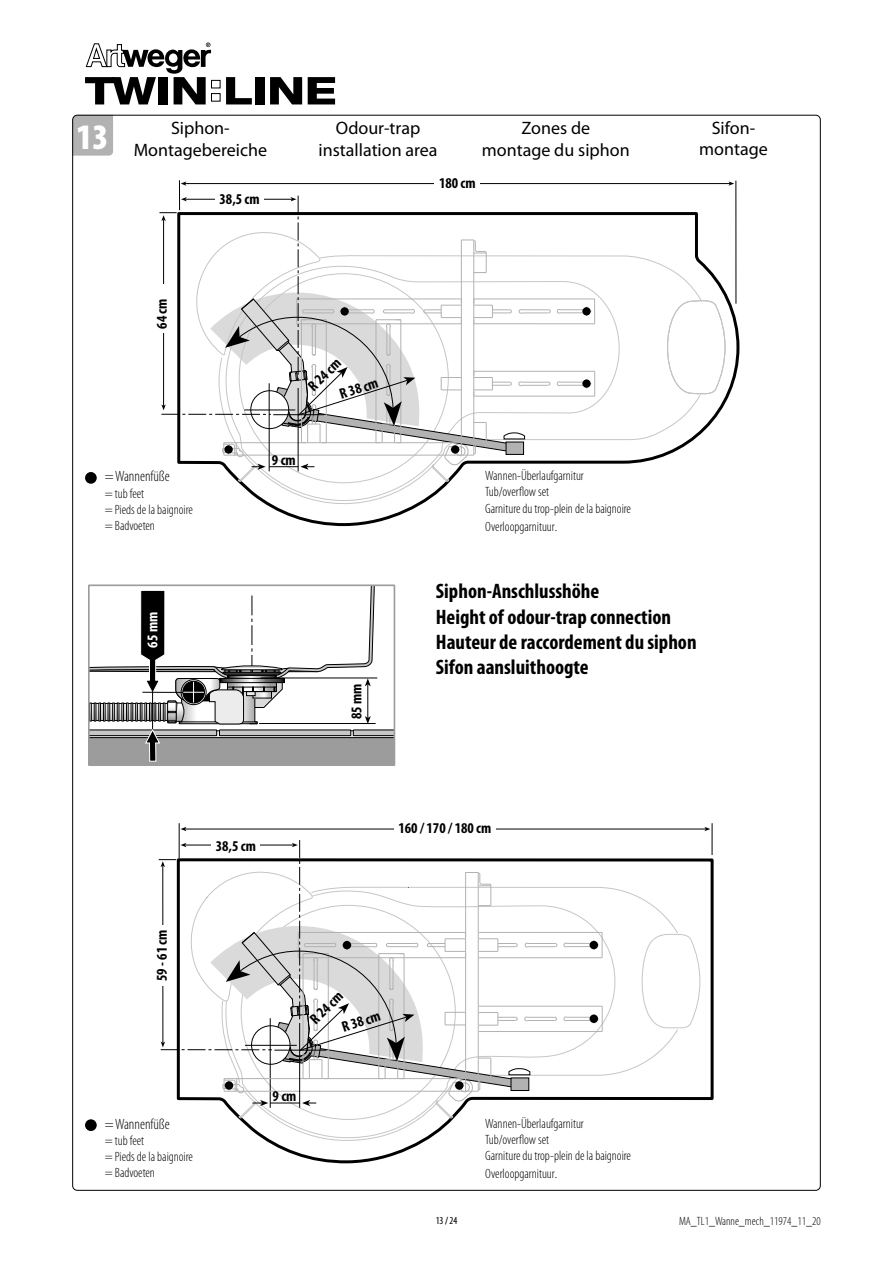
<style>
.page{position:relative;width:893px;height:1263px;background:#fff}
.page>*{position:absolute;margin:0;border:0;box-sizing:border-box;transform-origin:0 0}
.t1{font:900 condensed 36px "Myriad Pro";color:#fff}
.US_1{font:700 condensed 21px "Myriad Pro";color:#000}
.Dimension{font:18px "Myriad Pro";color:#000}
.CZ_Fließtext_herforg{font:700 condensed 15px "Myriad Pro";color:#000}
.CZ_Fließtext{font:300 condensed 15px "Myriad Pro";color:#000}
.CZ_Fließtext_herforg-2{font:700 condensed 15px "Myriad Pro";color:#fff}
.CZ_Fließtext-2{font:300 condensed 13.5px "Myriad Pro";color:#000}
.t2{font:300 condensed 12px "Myriad Pro";color:#000}
.t3{font:300 condensed 10.5px "Myriad Pro";color:#000}
.s1{font-size:15px}
</style>
<div class="page">
<div style="left:255px;top:77px;width:9px;height:27px;background:#000"></div>
<svg style="left:270px;top:77px;width:32px;height:27px"></svg>
<svg style="left:308px;top:77px;width:27px;height:27px"></svg>
<svg style="left:85px;top:43px;width:167px;height:61px"></svg>
<svg style="left:72px;top:115px;width:41px;height:41px;background:#ababab"></svg>
<svg style="left:297px;top:211px;width:443px;height:316px"></svg>
<svg style="left:239px;top:483px;width:462px;height:36px"></svg>
<svg style="left:728px;top:181px;width:6px;height:5px"></svg>
<svg style="left:181px;top:181px;width:5px;height:5px"></svg>
<hr style="left:185px;top:183px;width:545px;height:1px;background:#000">
<hr style="left:179px;top:180px;width:1px;height:30px;background:#000">
<hr style="left:735px;top:181px;width:1px;height:123px;background:#000">
<svg style="left:159px;top:196px;width:567px;height:287px"></svg>
<div style="left:435px;top:173px;width:45px;height:19px;background:#fff"></div>
<div style="left:215px;top:188px;width:49px;height:20px;background:#fff"></div>
<div style="left:151px;top:284px;width:20px;height:49px;background:#fff"></div>
<div style="left:85px;top:472px;width:12px;height:12px;background:#000;border-radius:50%"></div>
<div style="left:85px;top:1119px;width:12px;height:12px;background:#000;border-radius:50%"></div>
<svg style="left:239px;top:858px;width:475px;height:306px"></svg>
<hr style="left:179px;top:823px;width:1px;height:35px;background:#000">
<hr style="left:712px;top:823px;width:1px;height:32px;background:#000">
<svg style="left:704px;top:827px;width:6px;height:4px"></svg>
<svg style="left:181px;top:827px;width:5px;height:4px"></svg>
<hr style="left:185px;top:829px;width:521px;height:1px;background:#000">
<svg style="left:159px;top:840px;width:545px;height:279px"></svg>
<div style="left:394px;top:818px;width:102px;height:20px;background:#fff"></div>
<div style="left:151px;top:925px;width:20px;height:60px;background:#fff"></div>
<div style="left:212px;top:835px;width:48px;height:20px;background:#fff"></div>
<svg style="left:91px;top:587px;width:301px;height:176px"></svg>
<hr style="left:368px;top:684px;width:1px;height:34px;background:#000">
<div style="left:88px;top:584px;width:307px;height:182px;border:2px solid #9c9c9c"></div>
<p class="t1" style="left:77px;top:117px;width:33px">13</p>
<p class="Dimension" style="left:171px;top:117px;width:60px">Siphon-</p>
<p class="Dimension" style="left:134px;top:139px;width:135px">Montagebereiche</p>
<p class="CZ_Fließtext_herforg" style="left:220px;top:189px;width:42px">38,5 cm</p>
<p class="Dimension" style="left:336px;top:117px;width:86px">Odour-trap</p>
<p class="Dimension" style="left:319px;top:139px;width:120px">installation area</p>
<p class="CZ_Fließtext_herforg" style="left:439px;top:174px;width:38px">180 cm</p>
<p class="Dimension" style="left:521px;top:117px;width:70px">Zones de</p>
<p class="Dimension" style="left:482px;top:139px;width:149px">montage du siphon</p>
<p class="Dimension" style="left:712px;top:117px;width:45px">Sifon-</p>
<p class="Dimension" style="left:699px;top:138px;width:70px">montage</p>
<p class="CZ_Fließtext_herforg" style="left:152px;top:329px;width:32px;rotate:-90deg">64 cm</p>
<p class="CZ_Fließtext" style="left:105px;top:468px;width:67px">= Wannenfüße</p>
<p class="CZ_Fließtext-2" style="left:105px;top:486px;width:41px">= tub feet</p>
<p class="CZ_Fließtext-2" style="left:105px;top:502px;width:90px">= Pieds de la baignoire</p>
<p class="CZ_Fließtext-2" style="left:105px;top:518px;width:52px">= Badvoeten</p>
<p class="CZ_Fließtext_herforg-2" style="left:143px;top:648px;width:37px;rotate:-90deg">65 mm</p>
<p class="CZ_Fließtext_herforg" style="left:304px;top:381px;width:41px;rotate:-44deg">R 24 cm</p>
<p class="CZ_Fließtext_herforg" style="left:337px;top:385px;width:41px;rotate:-18deg">R 38 cm</p>
<p class="CZ_Fließtext_herforg" style="left:272px;top:450px;width:25px">9 cm</p>
<p class="CZ_Fließtext_herforg" style="left:347px;top:719px;width:37px;rotate:-90deg">85 mm</p>
<p class="CZ_Fließtext-2" style="left:485px;top:469px;width:100px">Wannen-Überlaufgarnitur</p>
<p class="CZ_Fließtext-2" style="left:485px;top:485px;width:65px">Tub/overflow set</p>
<p class="CZ_Fließtext-2" style="left:485px;top:501px;width:147px">Garniture du trop-plein de la baignoire</p>
<p class="CZ_Fließtext-2" style="left:485px;top:519px;width:74px">Overloopgarnituur<span class="s1">.</span></p>
<p class="US_1" style="left:436px;top:578px;width:165px">Siphon-Anschlusshöhe</p>
<p class="US_1" style="left:436px;top:603px;width:237px">Height of odour-trap connection</p>
<p class="US_1" style="left:436px;top:629px;width:262px">Hauteur de raccordement du siphon</p>
<p class="US_1" style="left:436px;top:654px;width:154px">Sifon aansluithoogte</p>
<p class="CZ_Fließtext_herforg" style="left:216px;top:836px;width:42px">38,5 cm</p>
<p class="CZ_Fließtext_herforg" style="left:398px;top:819px;width:94px">160 / 170 / 180 cm</p>
<p class="CZ_Fließtext_herforg" style="left:153px;top:981px;width:53px;rotate:-90deg">59 - 61 cm</p>
<p class="CZ_Fließtext" style="left:105px;top:1116px;width:67px">= Wannenfüße</p>
<p class="CZ_Fließtext-2" style="left:105px;top:1133px;width:41px">= tub feet</p>
<p class="CZ_Fließtext-2" style="left:105px;top:1149px;width:90px">= Pieds de la baignoire</p>
<p class="CZ_Fließtext-2" style="left:105px;top:1165px;width:52px">= Badvoeten</p>
<p class="CZ_Fließtext_herforg" style="left:306px;top:1014px;width:41px;rotate:-44deg">R 24 cm</p>
<p class="CZ_Fließtext_herforg" style="left:339px;top:1018px;width:41px;rotate:-18deg">R 38 cm</p>
<p class="CZ_Fließtext_herforg" style="left:273px;top:1086px;width:25px">9 cm</p>
<p class="CZ_Fließtext-2" style="left:485px;top:1116px;width:100px">Wannen-Überlaufgarnitur</p>
<p class="CZ_Fließtext-2" style="left:485px;top:1132px;width:65px">Tub/overflow set</p>
<p class="CZ_Fließtext-2" style="left:485px;top:1148px;width:147px">Garniture du trop-plein de la baignoire</p>
<p class="CZ_Fließtext-2" style="left:485px;top:1166px;width:74px">Overloopgarnituur<span class="s1">.</span></p>
<p class="t3" style="left:436px;top:1215px;width:23px">13 / 24</p>
<p class="t2" style="left:679px;top:1214px;width:143px">MA_TL1_Wanne_mech_11974_11_20</p>
</div>
